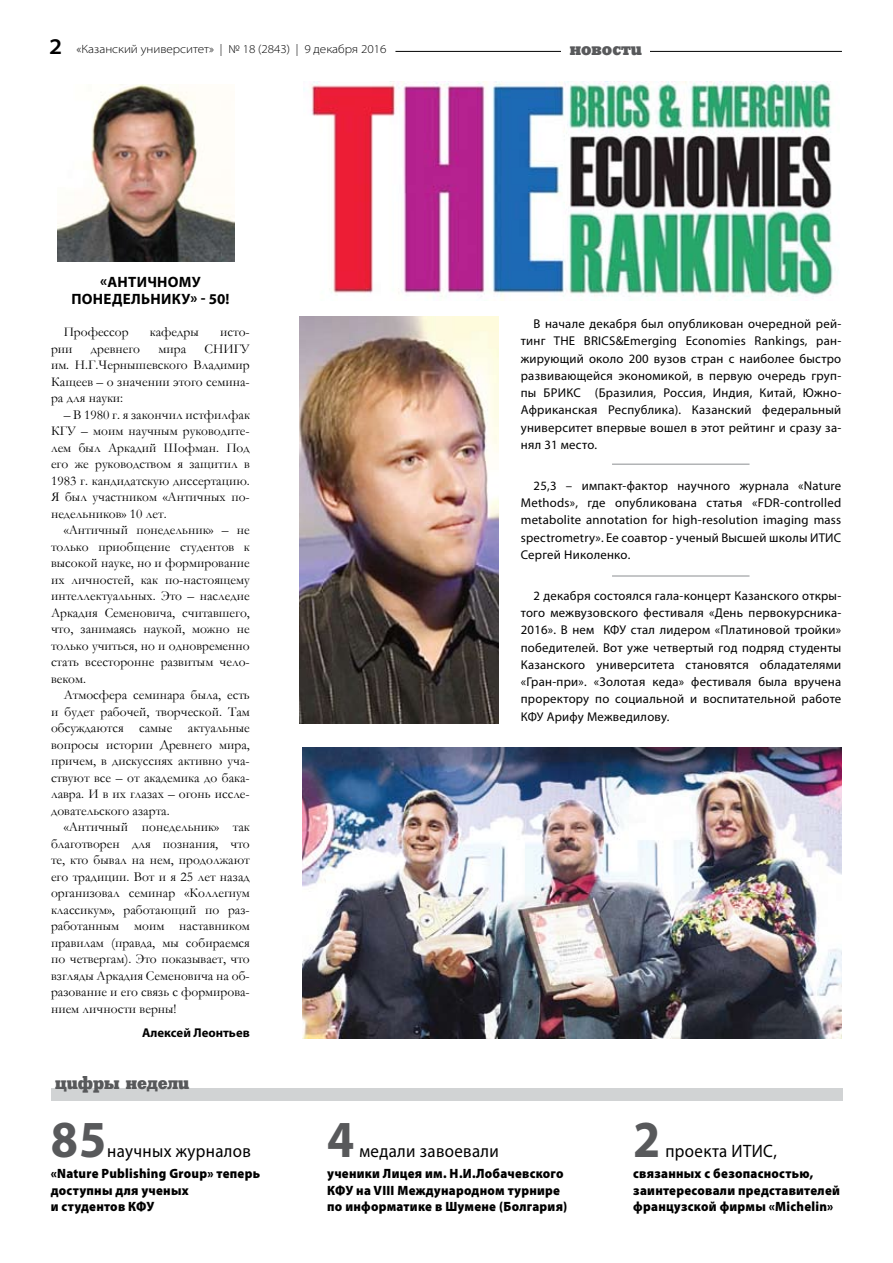
<style>
.page{position:relative;width:893px;height:1263px;background:#fff}
.page>*{position:absolute;margin:0;border:0;box-sizing:border-box;transform-origin:0 0}
.t1{font:700 52.2px "Myriad Pro";color:#58595b;scale:.94 1}
.t2{font:18px "Myriad Pro";letter-spacing:.02em;color:#000;scale:.94 1}
.t3{font:700 16.65px "TT Sonsy";color:#58595b}
.t4{font:700 15px/16.5px "Myriad Pro";letter-spacing:.02em;color:#000;text-align:center}
.t5{font:13.5px/16.5px "Garamond";color:#000;text-align:justify}
.t6{font:900 13.5px/16.5px "Myriad Pro";letter-spacing:.02em;color:#000;scale:.94 1}
.t7{font:12.75px/17.2px "Myriad Pro";letter-spacing:.02em;color:#000;text-align:justify}
.t8{font:700 12.75px "Myriad Pro";color:#000}
.t9{font:300 semi-expanded 12px "Myriad Pro";color:#000}
.s1{font-weight:600;font-size:22.5px}
</style>
<div class="page">
<hr style="left:395px;top:51px;width:447px;height:1px;background:#000">
<img style="left:304px;top:81px;width:529px;height:220px">
<img style="left:58px;top:84px;width:177px;height:178px">
<div style="left:51px;top:1088px;width:791px;height:13px;background:#d1d3d4"></div>
<img style="left:303px;top:747px;width:539px;height:291px">
<img style="left:299px;top:316px;width:200px;height:407px">
<hr style="left:612px;top:463px;width:137px;height:2px;background:#b2b4b6">
<hr style="left:612px;top:575px;width:137px;height:2px;background:#b2b4b6">
<div style="left:561px;top:43px;width:89px;height:16px;background:#fff"></div>
<p class="t9" style="left:49px;top:43px;width:339px"><span class="s1">2</span> «Казанский университет» | № 18 (2843) | 9 декабря 2016</p>
<p class="t4" style="left:71px;top:274px;width:160px">«Античному понедельнику» - 50!</p>
<p class="t5" style="left:64px;top:324px;width:66px">Профессор</p>
<p class="t5" style="left:150px;top:324px;width:50px">кафедры</p>
<p class="t5" style="left:220px;top:324px;width:31px">исто-</p>
<p class="t5" style="left:51px;top:340px;width:23px">рии</p>
<p class="t5" style="left:91px;top:340px;width:51px">древнего</p>
<p class="t5" style="left:159px;top:340px;width:29px">мира</p>
<p class="t5" style="left:51px;top:340px;width:200px;text-indent:154px">СНИГУ им. Н.Г.Чернышевского Владимир Кащеев – о значении этого семина&shy;ра для науки:</p>
<p class="t5" style="left:51px;top:406px;width:200px;text-indent:13px">– В 1980 г. я закончил истфилфак КГУ – моим научным руководите&shy;лем был Аркадий Шофман. Под его же руководством я защитил в 1983 г. кандидатскую диссертацию.<br>Я был участником «Античных по&shy;недельников» 10 лет.</p>
<p class="t5" style="left:51px;top:522px;width:200px;text-indent:13px">«Античный понедельник» – не только приобщение студентов к высокой науке, но и формирование их личностей, как по-настоящему интеллектуальных. Это – наследие Аркадия Семеновича, считавшего, что, занимаясь наукой, можно не только учиться, но и одновременно стать всесторонне развитым чело&shy;веком.</p>
<p class="t5" style="left:51px;top:687px;width:200px;text-indent:13px">Атмосфера семинара была, есть и будет рабочей, творческой. Там обсуждаются самые актуальные вопросы истории Древнего мира, причем, в дискуссиях активно уча&shy;ствуют все – от академика до бака&shy;лавра. И в их глазах – огонь иссле&shy;довательского азарта.</p>
<p class="t5" style="left:51px;top:819px;width:200px;text-indent:13px">«Античный понедельник» так благотворен для познания, что те, кто бывал на нем, продолжают его традиции. Вот и я 25 лет назад организовал семинар «Коллегиум классикум», работающий по раз&shy;работанным моим наставником правилам (правда, мы собираемся по четвергам). Это показывает, что взгляды Аркадия Семеновича на об&shy;разование и его связь с формирова&shy;нием личности верны!</p>
<p class="t8" style="left:142px;top:1024px;width:109px">Алексей Леонтьев</p>
<p class="t3" style="left:55px;top:1071px;width:135px">цифры недели</p>
<p class="t3" style="left:570px;top:38px;width:74px">новости</p>
<p class="t7" style="left:521px;top:315px;width:322px;text-indent:13px">В начале декабря был опубликован очередной рей&shy;тинг THE BRICS&amp;Emerging Economies Rankings, ран&shy;жирующий около 200 вузов стран с наиболее быстро развивающейся экономикой, в первую очередь груп&shy;пы БРИКС (Бразилия, Россия, Индия, Китай, Южно-Африканская Республика). Казанский федеральный университет впервые вошел в этот рейтинг и сразу за&shy;нял 31 место.</p>
<p class="t7" style="left:521px;top:477px;width:322px;text-indent:13px">25,3 – импакт-фактор научного журнала «Nature Methods», где опубликована статья «FDR-controlled metabolite annotation for high-resolution imaging mass spectrometry». Ее соавтор - ученый Высшей школы ИТИС Сергей Николенко.</p>
<p class="t7" style="left:521px;top:587px;width:322px;text-indent:13px">2 декабря состоялся гала-концерт Казанского откры&shy;того межвузовского фестиваля «День первокурсника-2016». В нем КФУ стал лидером «Платиновой тройки» победителей. Вот уже четвертый год подряд студенты Казанского университета становятся обладателями «Гран-при». «Золотая кеда» фестиваля была вручена проректору по социальной и воспитательной работе КФУ Арифу Межведилову.</p>
<h1 class="t1" style="left:51px;top:1105px;width:61px">85</h1>
<h2 class="t2" style="left:107px;top:1140px;width:154px">научных журналов</h2>
<p class="t6" style="left:51px;top:1165px;width:224px">«Nature Publishing Group» теперь доступны для ученых<br>и студентов КФУ</p>
<h1 class="t1" style="left:327px;top:1105px;width:30px">4</h1>
<h2 class="t2" style="left:359px;top:1140px;width:150px">медали завоевали</h2>
<p class="t6" style="left:327px;top:1165px;width:257px">ученики Лицея им. Н.И.Лобачевского<br>КФУ на VIII Международном турнире по информатике в Шумене (Болгария)</p>
<h1 class="t1" style="left:633px;top:1105px;width:30px">2</h1>
<h2 class="t2" style="left:665px;top:1140px;width:120px">проекта ИТИС,</h2>
<p class="t6" style="left:633px;top:1165px;width:221px">связанных с безопасностью, заинтересовали представителей французской фирмы «Michelin»</p>
</div>
